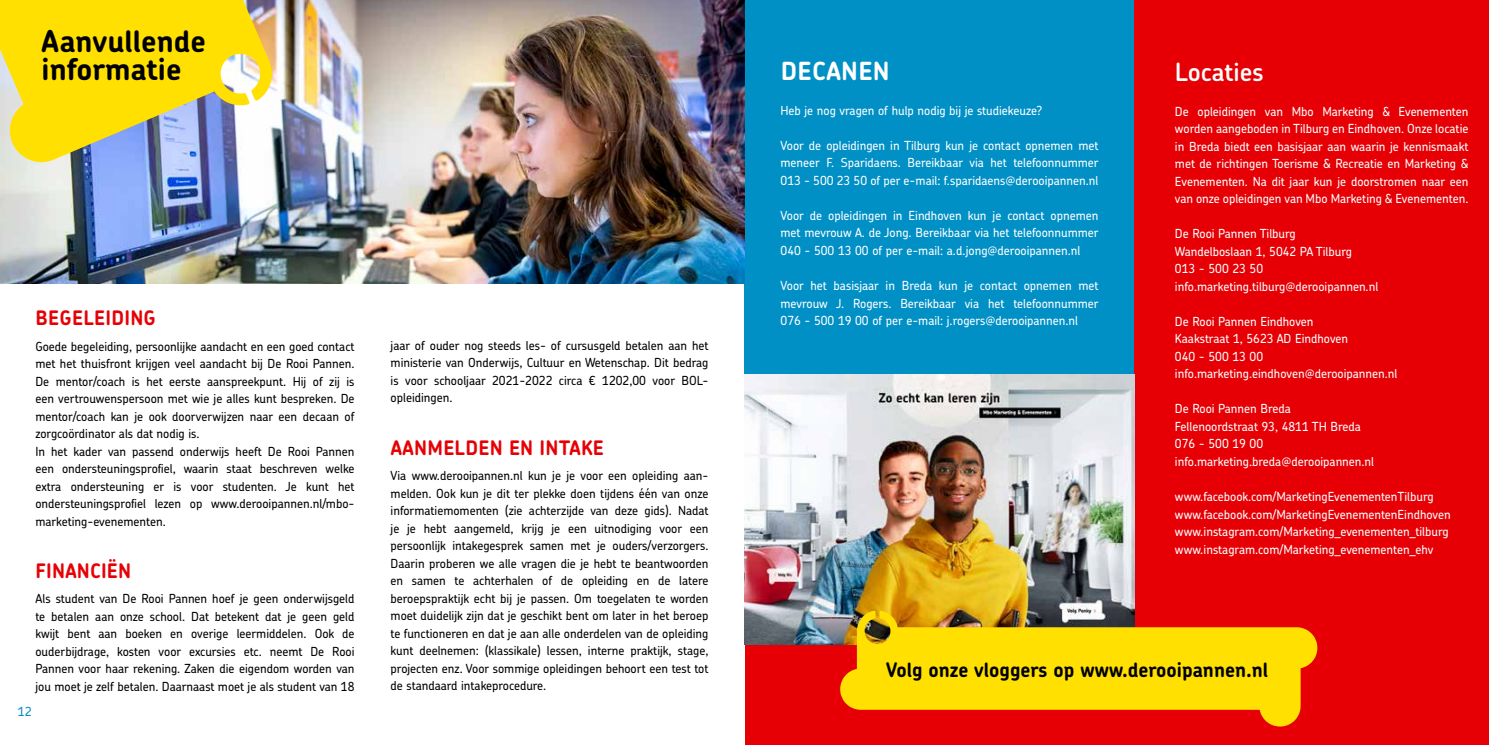
<style>
.page{position:relative;width:1489px;height:745px;background:#fff}
.page>*{position:absolute;margin:0;border:0;box-sizing:border-box;transform-origin:0 0}
.t1{font:700 30px/28.8px "Chevin Std";color:#000}
.t2{font:600 25px "Chevin Std";color:#fff}
.t3{font:700 25px "Chevin Std";letter-spacing:.015em;color:#fff}
.t4{font:700 20px "Chevin Std";letter-spacing:.015em;color:#e60005}
.t5{font:700 20px "Chevin Std";color:#000}
.t6{font:500 12.5px/17.5px "Chevin Std";color:#000;text-align:justify}
.t7{font:500 12.5px/17.5px "Chevin Std";color:#fff;text-align:justify}
.t8{font:500 12.5px "Chevin Std";color:#0090c6}
</style>
<div class="page">
<div style="left:745px;top:351px;width:417px;height:393px;background:#e60005"></div>
<div style="left:744px;top:0;width:431px;height:411px;background:#0090c6"></div>
<img style="left:0;top:0;width:744px;height:283px">
<div style="left:1134px;top:0;width:354px;height:744px;background:#e60005"></div>
<svg style="left:0;top:0;width:272px;height:162px;background:#e7d441"></svg>
<img style="left:744px;top:374px;width:390px;height:270px">
<svg style="left:840px;top:610px;width:477px;height:116px;fill:#ffe000"></svg>
<h1 class="t1" style="left:42px;top:26px;width:166px">Aanvullende informatie</h1>
<h3 class="t4" style="left:36px;top:305px;width:122px">BEGELEIDING</h3>
<p class="t6" style="left:35px;top:336px;width:321px;text-align:left">Goede begeleiding, persoonlijke aandacht en een goed contact met het thuisfront krijgen veel aandacht bij De Rooi Pannen.<br>De mentor/coach is het eerste aanspreekpunt. Hij of zij is een vertrouwenspersoon met wie je alles kunt bespreken. De mentor/coach kan je ook doorverwijzen naar een decaan of zorgcoördinator als dat nodig is.<br>In het kader van passend onderwijs heeft De Rooi Pannen een ondersteuningsprofiel, waarin staat beschreven welke extra ondersteuning er is voor studenten. Je kunt het ondersteuningsprofiel lezen op www.derooipannen.nl/mbo&shy;marketing-evenementen.</p>
<h3 class="t4" style="left:36px;top:557px;width:97px">FINANCIËN</h3>
<p class="t6" style="left:35px;top:589px;width:320px">Als student van De Rooi Pannen hoef je geen onderwijsgeld te betalen aan onze school. Dat betekent dat je geen geld kwijt bent aan boeken en overige leermiddelen. Ook de ouderbijdrage, kosten voor excursies etc. neemt De Rooi Pannen voor haar rekening. Zaken die eigendom worden van jou moet je zelf betalen. Daarnaast moet je als student van 18</p>
<p class="t8" style="left:18px;top:703px;width:15px">12</p>
<p class="t6" style="left:390px;top:336px;width:319px">jaar of ouder nog steeds les- of cursusgeld betalen aan het ministerie van Onderwijs, Cultuur en Wetenschap. Dit bedrag is voor schooljaar 2021-2022 circa € 1202,00 voor BOL&shy;opleidingen.</p>
<h3 class="t4" style="left:391px;top:434px;width:215px">AANMELDEN EN INTAKE</h3>
<p class="t6" style="left:390px;top:466px;width:319px">Via www.derooipannen.nl kun je je voor een opleiding aan&shy;melden. Ook kun je dit ter plekke doen tijdens één van onze informatiemomenten (zie achterzijde van deze gids). Nadat je je hebt aangemeld, krijg je een uitnodiging voor een persoonlijk intakegesprek samen met je ouders/verzorgers.<br>Daarin proberen we alle vragen die je hebt te beantwoorden en samen te achterhalen of de opleiding en de latere beroepspraktijk echt bij je passen. Om toegelaten te worden moet duidelijk zijn dat je geschikt bent om later in het beroep te functioneren en dat je aan alle onderdelen van de opleiding kunt deelnemen: (klassikale) lessen, interne praktijk, stage, projecten enz. Voor sommige opleidingen behoort een test tot de standaard intakeprocedure.</p>
<h2 class="t3" style="left:780px;top:54px;width:110px">DECANEN</h2>
<p class="t7" style="left:780px;top:101px;width:263px">Heb je nog vragen of hulp nodig bij je studiekeuze?</p>
<p class="t7" style="left:780px;top:136px;width:319px">Voor de opleidingen in Tilburg kun je contact opnemen met meneer F. Sparidaens. Bereikbaar via het telefoonnummer 013 - 500 23 50 of per e-mail: f.sparidaens@derooipannen.nl</p>
<p class="t7" style="left:780px;top:206px;width:319px">Voor de opleidingen in Eindhoven kun je contact opnemen met mevrouw A. de Jong. Bereikbaar via het telefoonnummer 040 - 500 13 00 of per e-mail: a.d.jong@derooipannen.nl</p>
<p class="t7" style="left:780px;top:276px;width:319px">Voor het basisjaar in Breda kun je contact opnemen met mevrouw J. Rogers. Bereikbaar via het telefoonnummer 076 - 500 19 00 of per e-mail: j.rogers@derooipannen.nl</p>
<h2 class="t2" style="left:1174px;top:55px;width:90px">Locaties</h2>
<p class="t7" style="left:1174px;top:102px;width:295px">De opleidingen van Mbo Marketing &amp; Evenementen worden aangeboden in Tilburg en Eindhoven. Onze locatie in Breda biedt een basisjaar aan waarin je kennismaakt met de richtingen Toerisme &amp; Recreatie en Marketing &amp; Evenementen. Na dit jaar kun je doorstromen naar een van onze opleidingen van Mbo Marketing &amp; Evenementen.</p>
<p class="t7" style="left:1174px;top:224px;width:205px;text-align:left">De Rooi Pannen Tilburg<br>Wandelboslaan 1, 5042 PA Tilburg<br>013 - 500 23 50 info.marketing.tilburg@derooipannen.nl</p>
<p class="t7" style="left:1174px;top:312px;width:224px;text-align:left">De Rooi Pannen Eindhoven<br>Kaakstraat 1, 5623 AD Eindhoven<br>040 - 500 13 00 info.marketing.eindhoven@derooipannen.nl</p>
<p class="t7" style="left:1174px;top:399px;width:201px;text-align:left">De Rooi Pannen Breda<br>Fellenoordstraat 93, 4811 TH Breda<br>076 - 500 19 00 info.marketing.breda@derooipannen.nl</p>
<p class="t7" style="left:1174px;top:487px;width:277px;text-align:left">www.facebook.com/MarketingEvenementenTilburg www.facebook.com/MarketingEvenementenEindhoven www.instagram.com/Marketing_evenementen_tilburg www.instagram.com/Marketing_evenementen_ehv</p>
<h3 class="t5" style="left:886px;top:655px;width:384px">Volg onze vloggers op www.derooipannen.nl</h3>
</div>
